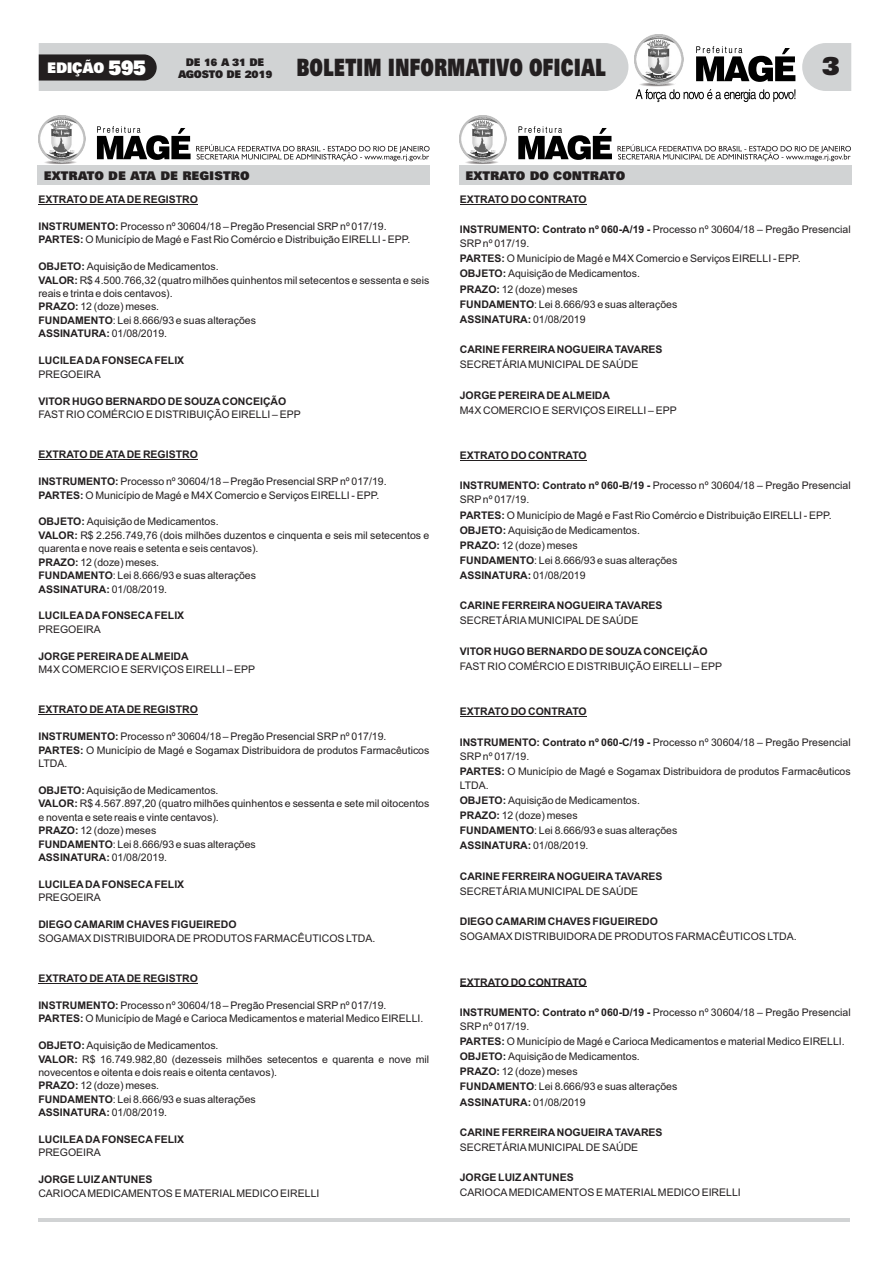
<style>
.page{position:relative;width:893px;height:1263px;background:#fff}
.page>*{position:absolute;margin:0;border:0;box-sizing:border-box;transform-origin:0 0}
.t1{font:900 25.65px "Zurich BT";color:#231f20}
.t2{font:900 24px "Zurich BT";color:#231f20;scale:.71 1}
.t3{font:900 14.7px "Zurich BT";letter-spacing:-.025em;color:#fff;scale:.94 1}
.t4{font:900 12px "Zurich BT";color:#231f20}
.t5{font:10.5px/13.4px "Arial";color:#231f20}
.t6{font:700 10.5px "Arial";color:#231f20}
.t7{font:900 10.5px "Zurich BT";letter-spacing:-.02em;color:#231f20;scale:.96 1}
.s1{font-size:20.7px}
.s2{font-weight:700}
</style>
<div class="page">
<hr style="left:460px;top:204px;width:127px;height:1px;background:#231f20">
<hr style="left:460px;top:460px;width:127px;height:1px;background:#231f20">
<hr style="left:460px;top:716px;width:127px;height:1px;background:#231f20">
<hr style="left:460px;top:986px;width:127px;height:1px;background:#231f20">
<hr style="left:38px;top:204px;width:160px;height:1px;background:#231f20">
<hr style="left:38px;top:459px;width:160px;height:1px;background:#231f20">
<hr style="left:38px;top:714px;width:160px;height:1px;background:#231f20">
<hr style="left:38px;top:983px;width:160px;height:1px;background:#231f20">
<svg style="left:802px;top:43px;width:49px;height:48px;background:#d6d7d8"></svg>
<img style="left:641px;top:85px;width:31px;height:2px">
<svg style="left:635px;top:89px;width:160px;height:13px"></svg>
<svg style="left:696px;top:46px;width:99px;height:36px"></svg>
<img style="left:634px;top:35px;width:50px;height:50px">
<hr style="left:38px;top:1218px;width:812px;height:4px;background:#d1d3d4">
<svg style="left:39px;top:43px;width:589px;height:48px;background:#bfc0c1"></svg>
<img style="left:44px;top:162px;width:32px;height:2px">
<img style="left:38px;top:116px;width:47px;height:46px">
<img style="left:465px;top:162px;width:33px;height:2px">
<img style="left:460px;top:116px;width:47px;height:46px">
<div style="left:38px;top:165px;width:392px;height:20px;background:#d1d3d4"></div>
<div style="left:459px;top:165px;width:392px;height:20px;background:#d1d3d4"></div>
<svg style="left:97px;top:126px;width:333px;height:35px"></svg>
<svg style="left:518px;top:126px;width:333px;height:35px"></svg>
<p class="t7" style="left:186px;top:58px;width:83px">DE 16 A 31 DE</p>
<h2 class="t2" style="left:296px;top:58px;width:437px">BOLETIM INFORMATIVO OFICIAL</h2>
<h1 class="t1" style="left:822px;top:55px;width:20px">3</h1>
<h3 class="t3" style="left:47px;top:62px;width:107px">EDIÇÃO <span class="s1">595</span></h3>
<p class="t7" style="left:178px;top:70px;width:100px">AGOSTO DE 2019</p>
<p class="t4" style="left:44px;top:171px;width:207px">EXTRATO DE ATA DE REGISTRO</p>
<p class="t4" style="left:465px;top:171px;width:161px">EXTRATO DO CONTRATO</p>
<p class="t6" style="left:38px;top:195px;width:161px">EXTRATO DE ATADE REGISTRO</p>
<p class="t5" style="left:38px;top:220px;width:373px"><span class="s2">INSTRUMENTO:</span> Processo nº 30604/18 – Pregão Presencial SRPnº 017/19.<br><span class="s2">PARTES:</span> O Município de Magé e Fast Rio Comércio e Distribuição EIRELLI - EPP.</p>
<p class="t5" style="left:38px;top:261px;width:392px"><span class="s2">OBJETO:</span> Aquisição de Medicamentos.<br><span class="s2">VALOR:</span> R$ 4.500.766,32 (quatro milhões quinhentos mil setecentos e sessenta e seis reais e trinta e dois centavos).<br><span class="s2">PRAZO:</span> 12 (doze) meses.<br><span class="s2">FUNDAMENTO</span>: Lei 8.666/93 e suas alterações<br><span class="s2">ASSINATURA:</span> 01/08/2019.</p>
<p class="t6" style="left:38px;top:357px;width:147px">LUCILEADAFONSECAFELIX</p>
<p class="t5" style="left:38px;top:368px;width:64px">PREGOEIRA</p>
<p class="t6" style="left:38px;top:397px;width:249px">VITOR HUGO BERNARDO DE SOUZACONCEIÇÃO</p>
<p class="t5" style="left:38px;top:409px;width:264px">FAST RIO COMÉRCIO E DISTRIBUIÇÃO EIRELLI – EPP</p>
<p class="t6" style="left:38px;top:451px;width:161px">EXTRATO DE ATADE REGISTRO</p>
<p class="t5" style="left:38px;top:476px;width:350px"><span class="s2">INSTRUMENTO:</span> Processo nº 30604/18 – Pregão Presencial SRPnº 017/19.<br><span class="s2">PARTES:</span> O Município de Magé e M4X Comercio e Serviços EIRELLI - EPP.</p>
<p class="t5" style="left:38px;top:516px;width:392px"><span class="s2">OBJETO:</span> Aquisição de Medicamentos.<br><span class="s2">VALOR:</span> R$ 2.256.749,76 (dois milhões duzentos e cinquenta e seis mil setecentos e quarenta e nove reais e setenta e seis centavos).<br><span class="s2">PRAZO:</span> 12 (doze) meses.<br><span class="s2">FUNDAMENTO</span>: Lei 8.666/93 e suas alterações<br><span class="s2">ASSINATURA:</span> 01/08/2019.</p>
<p class="t6" style="left:38px;top:612px;width:147px">LUCILEADAFONSECAFELIX</p>
<p class="t5" style="left:38px;top:623px;width:64px">PREGOEIRA</p>
<p class="t6" style="left:38px;top:652px;width:152px">JORGE PEREIRADE ALMEIDA</p>
<p class="t5" style="left:38px;top:664px;width:218px">M4X COMERCIO E SERVIÇOS EIRELLI – EPP</p>
<p class="t6" style="left:38px;top:706px;width:161px">EXTRATO DE ATADE REGISTRO</p>
<p class="t5" style="left:38px;top:731px;width:392px"><span class="s2">INSTRUMENTO:</span> Processo nº 30604/18 – Pregão Presencial SRPnº 017/19.<br><span class="s2">PARTES:</span> O Município de Magé e Sogamax Distribuidora de produtos Farmacêuticos<br>LTDA.</p>
<p class="t5" style="left:38px;top:784px;width:392px"><span class="s2">OBJETO:</span> Aquisição de Medicamentos.<br><span class="s2">VALOR:</span> R$ 4.567.897,20 (quatro milhões quinhentos e sessenta e sete mil oitocentos e noventa e sete reais e vinte centavos).<br><span class="s2">PRAZO:</span> 12 (doze) meses<br><span class="s2">FUNDAMENTO</span>: Lei 8.666/93 e suas alterações<br><span class="s2">ASSINATURA:</span> 01/08/2019.</p>
<p class="t6" style="left:38px;top:880px;width:147px">LUCILEADAFONSECAFELIX</p>
<p class="t5" style="left:38px;top:892px;width:64px">PREGOEIRA</p>
<p class="t6" style="left:38px;top:920px;width:200px">DIEGO CAMARIM CHAVES FIGUEIREDO</p>
<p class="t5" style="left:38px;top:932px;width:338px">SOGAMAX DISTRIBUIDORADE PRODUTOS FARMACÊUTICOS LTDA.</p>
<p class="t6" style="left:38px;top:974px;width:161px">EXTRATO DE ATADE REGISTRO</p>
<p class="t5" style="left:38px;top:999px;width:386px"><span class="s2">INSTRUMENTO:</span> Processo nº 30604/18 – Pregão Presencial SRPnº 017/19.<br><span class="s2">PARTES:</span> O Município de Magé e Carioca Medicamentos e material Medico EIRELLI.</p>
<p class="t5" style="left:38px;top:1040px;width:392px"><span class="s2">OBJETO:</span> Aquisição de Medicamentos.<br><span class="s2">VALOR:</span> R$ 16.749.982,80 (dezesseis milhões setecentos e quarenta e nove mil novecentos e oitenta e dois reais e oitenta centavos).<br><span class="s2">PRAZO:</span> 12 (doze) meses.<br><span class="s2">FUNDAMENTO</span>: Lei 8.666/93 e suas alterações<br><span class="s2">ASSINATURA:</span> 01/08/2019.</p>
<p class="t6" style="left:38px;top:1135px;width:147px">LUCILEADAFONSECAFELIX</p>
<p class="t5" style="left:38px;top:1147px;width:64px">PREGOEIRA</p>
<p class="t6" style="left:38px;top:1176px;width:115px">JORGE LUIZ ANTUNES</p>
<p class="t5" style="left:38px;top:1187px;width:283px">CARIOCAMEDICAMENTOS E MATERIALMEDICO EIRELLI</p>
<p class="t6" style="left:460px;top:195px;width:128px">EXTRATO DO CONTRATO</p>
<p class="t5" style="left:460px;top:223px;width:392px;line-height:14.1px"><span class="s2">INSTRUMENTO: Contrato nº 060-A/19 -</span> Processo nº 30604/18 – Pregão Presencial<br>SRPnº 017/19.</p>
<p class="t5" style="left:460px;top:252px;width:342px;line-height:15.1px"><span class="s2">PARTES:</span> O Município de Magé e M4X Comercio e Serviços EIRELLI - EPP.<br><span class="s2">OBJETO:</span> Aquisição de Medicamentos.<br><span class="s2">PRAZO:</span> 12 (doze) meses<br><span class="s2">FUNDAMENTO</span>: Lei 8.666/93 e suas alterações<br><span class="s2">ASSINATURA:</span> 01/08/2019</p>
<p class="t6" style="left:460px;top:345px;width:204px">CARINE FERREIRANOGUEIRATAVARES</p>
<p class="t5" style="left:460px;top:359px;width:180px">SECRETÁRIAMUNICIPALDE SAÚDE</p>
<p class="t6" style="left:460px;top:391px;width:152px">JORGE PEREIRADE ALMEIDA</p>
<p class="t5" style="left:460px;top:404px;width:218px">M4X COMERCIO E SERVIÇOS EIRELLI – EPP</p>
<p class="t6" style="left:460px;top:451px;width:128px">EXTRATO DO CONTRATO</p>
<p class="t5" style="left:460px;top:480px;width:392px;line-height:14.1px"><span class="s2">INSTRUMENTO: Contrato nº 060-B/19 -</span> Processo nº 30604/18 – Pregão Presencial<br>SRPnº 017/19.</p>
<p class="t5" style="left:460px;top:508px;width:373px;line-height:15.1px"><span class="s2">PARTES:</span> O Município de Magé e Fast Rio Comércio e Distribuição EIRELLI - EPP.<br><span class="s2">OBJETO:</span> Aquisição de Medicamentos.<br><span class="s2">PRAZO:</span> 12 (doze) meses<br><span class="s2">FUNDAMENTO</span>: Lei 8.666/93 e suas alterações<br><span class="s2">ASSINATURA:</span> 01/08/2019</p>
<p class="t6" style="left:460px;top:602px;width:204px">CARINE FERREIRANOGUEIRATAVARES</p>
<p class="t5" style="left:460px;top:615px;width:180px">SECRETÁRIAMUNICIPALDE SAÚDE</p>
<p class="t6" style="left:460px;top:647px;width:249px">VITOR HUGO BERNARDO DE SOUZACONCEIÇÃO</p>
<p class="t5" style="left:460px;top:660px;width:264px">FAST RIO COMÉRCIO E DISTRIBUIÇÃO EIRELLI – EPP</p>
<p class="t6" style="left:460px;top:708px;width:128px">EXTRATO DO CONTRATO</p>
<p class="t5" style="left:460px;top:736px;width:392px;line-height:14.1px"><span class="s2">INSTRUMENTO: Contrato nº 060-C/19 -</span> Processo nº 30604/18 – Pregão Presencial<br>SRPnº 017/19.</p>
<p class="t5" style="left:460px;top:765px;width:392px;line-height:14.1px"><span class="s2">PARTES:</span> O Município de Magé e Sogamax Distribuidora de produtos Farmacêuticos<br>LTDA.</p>
<p class="t5" style="left:460px;top:794px;width:219px;line-height:15.1px"><span class="s2">OBJETO:</span> Aquisição de Medicamentos.<br><span class="s2">PRAZO:</span> 12 (doze) meses<br><span class="s2">FUNDAMENTO</span>: Lei 8.666/93 e suas alterações<br><span class="s2">ASSINATURA:</span> 01/08/2019.</p>
<p class="t6" style="left:460px;top:872px;width:204px">CARINE FERREIRANOGUEIRATAVARES</p>
<p class="t5" style="left:460px;top:885px;width:180px">SECRETÁRIAMUNICIPALDE SAÚDE</p>
<p class="t6" style="left:460px;top:917px;width:200px">DIEGO CAMARIM CHAVES FIGUEIREDO</p>
<p class="t5" style="left:460px;top:931px;width:338px">SOGAMAX DISTRIBUIDORADE PRODUTOS FARMACÊUTICOS LTDA.</p>
<p class="t6" style="left:460px;top:978px;width:128px">EXTRATO DO CONTRATO</p>
<p class="t5" style="left:460px;top:1006px;width:392px;line-height:14.1px"><span class="s2">INSTRUMENTO: Contrato nº 060-D/19 -</span> Processo nº 30604/18 – Pregão Presencial<br>SRPnº 017/19.</p>
<p class="t5" style="left:460px;top:1035px;width:386px;line-height:15.1px"><span class="s2">PARTES:</span> O Município de Magé e Carioca Medicamentos e material Medico EIRELLI.<br><span class="s2">OBJETO:</span> Aquisição de Medicamentos.<br><span class="s2">PRAZO:</span> 12 (doze) meses<br><span class="s2">FUNDAMENTO</span>: Lei 8.666/93 e suas alterações<br><span class="s2">ASSINATURA:</span> 01/08/2019</p>
<p class="t6" style="left:460px;top:1128px;width:204px">CARINE FERREIRANOGUEIRATAVARES</p>
<p class="t5" style="left:460px;top:1141px;width:180px">SECRETÁRIAMUNICIPALDE SAÚDE</p>
<p class="t6" style="left:460px;top:1173px;width:115px">JORGE LUIZ ANTUNES</p>
<p class="t5" style="left:460px;top:1187px;width:283px">CARIOCAMEDICAMENTOS E MATERIALMEDICO EIRELLI</p>
</div>
